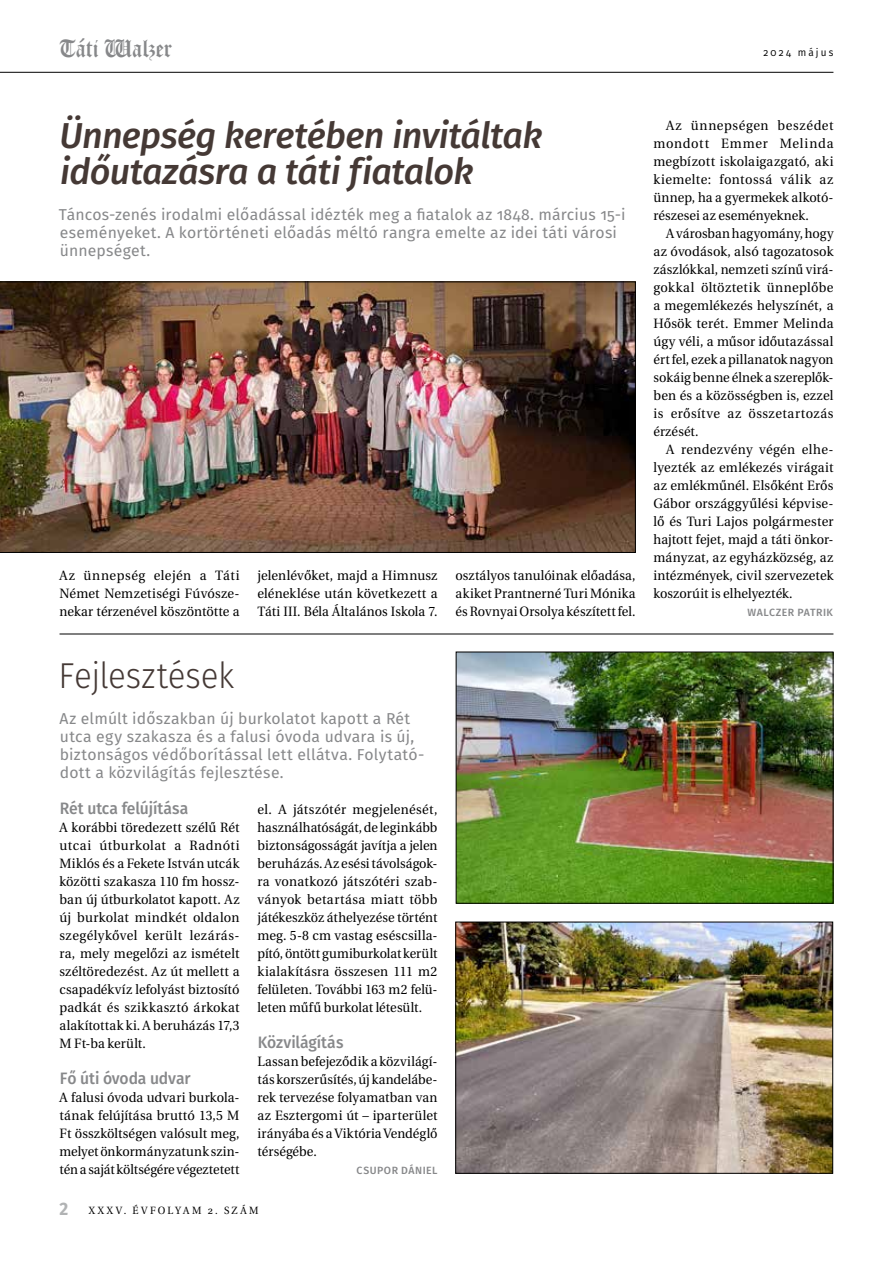
<style>
.page{position:relative;width:893px;height:1263px;background:#fff}
.page>*{position:absolute;margin:0;border:0;box-sizing:border-box;transform-origin:0 0}
.t1{font:italic 500 36px/36px "Fira Sans";letter-spacing:-.015em;color:#453935}
.t2{font:300 36px "Fira Sans";letter-spacing:-.005em;color:#453935;scale:.92 1}
.t3{font:27px "Abbey Blk CE";letter-spacing:.01em;color:#87888a;scale:.95 1}
.t4{font:700 18px "Fira Sans";color:#b1b3b4;scale:.95 1}
.t5{font:500 16.5px "Fira Sans";letter-spacing:-.005em;color:#87888a;scale:.95 1}
.t6{font:15.75px/18px "Fira Sans";letter-spacing:.015em;color:#87888a}
.t7{font:13.5px/18px "Heuristica";letter-spacing:.005em;color:#000;text-align:justify;scale:.96 1}
.t8{font:13.5px/18px "Heuristica";letter-spacing:.005em;color:#000;text-align:justify;scale:.94 1}
.t9{font:13.5px/18px "Heuristica";letter-spacing:.005em;color:#000;text-align:justify;scale:.95 1}
.t10{font:500 10.5px "Fira Sans";letter-spacing:.045em;color:#87888a}
.t11{font:10.5px "Heuristica";letter-spacing:.255em;color:#000;scale:.95 1}
.t12{font:10.5px "Fira Sans";letter-spacing:.22em;color:#000;scale:.95 1}
</style>
<div class="page">
<hr style="left:0;top:72px;width:833px;height:1px;background:#000">
<hr style="left:60px;top:634px;width:773px;height:1px;background:#000">
<img style="left:0;top:281px;width:636px;height:272px">
<img style="left:458px;top:654px;width:373px;height:248px">
<div style="left:456px;top:652px;width:377px;height:252px;border:1px solid #000"></div>
<img style="left:457px;top:924px;width:374px;height:248px">
<div style="left:455px;top:922px;width:378px;height:252px;border:1px solid #000"></div>
<h2 class="t3" style="left:60px;top:32px;width:120px">Táti Walzer</h2>
<p class="t12" style="left:763px;top:44px;width:75px">2024 május</p>
<h1 class="t1" style="left:59px;top:115px;width:485px">Ünnepség keretében invitáltak időutazásra a táti fiatalok</h1>
<p class="t6" style="left:59px;top:205px;width:568px">Táncos-zenés irodalmi előadással idézték meg a fiatalok az 1848. március 15-i eseményeket. A kortörténeti előadás méltó rangra emelte az idei táti városi ünnepséget.</p>
<p class="t7" style="left:60px;top:566px;width:189px">Az ünnepség elején a Táti Német Nemzetiségi Fúvósze&shy;nekar térzenével köszöntötte a</p>
<p class="t7" style="left:258px;top:566px;width:189px">jelenlévőket, majd a Himnusz eléneklése után következett a Táti III. Béla Általános Iskola 7.</p>
<p class="t9" style="left:455px;top:566px;width:191px">osztályos tanulóinak előadása, akiket Prantnerné Turi Mónika és Rovnyai Orsolya készített fel.</p>
<h1 class="t2" style="left:59px;top:649px;width:193px">Fejlesztések</h1>
<p class="t6" style="left:60px;top:709px;width:366px">Az elmúlt időszakban új burkolatot kapott a Rét utca egy szakasza és a falusi óvoda udvara is új, biztonságos védőborítással lett ellátva. Folytató&shy;dott a közvilágítás fejlesztése.</p>
<p class="t5" style="left:60px;top:795px;width:137px">Rét utca felújítása</p>
<p class="t7" style="left:60px;top:818px;width:189px">A korábbi töredezett szélű Rét utcai útburkolat a Radnóti Miklós és a Fekete István utcák közötti szakasza 110 fm hossz&shy;ban új útburkolatot kapott. Az új burkolat mindkét oldalon szegélykővel került lezárás&shy;ra, mely megelőzi az ismételt széltöredezést. Az út mellett a csapadékvíz lefolyást biztosító padkát és szikkasztó árkokat alakítottak ki. A beruházás 17,3<br>M Ft-ba került.</p>
<p class="t5" style="left:60px;top:1065px;width:139px">Fő úti óvoda udvar</p>
<p class="t7" style="left:60px;top:1088px;width:189px">A falusi óvoda udvari burkola&shy;tának felújítása bruttó 13,5 M Ft összköltségen valósult meg, melyet önkormányzatunk szin&shy;tén a saját költségére végeztetett</p>
<p class="t7" style="left:258px;top:800px;width:189px">el. A játszótér megjelenését, használhatóságát, de leginkább biztonságosságát javítja a jelen beruházás. Az esési távolságok&shy;ra vonatkozó játszótéri szab&shy;ványok betartása miatt több játékeszköz áthelyezése történt meg. 5-8 cm vastag eséscsilla&shy;pító, öntött gumiburkolat került kialakításra összesen 111 m2 felületen. További 163 m2 felü&shy;leten műfű burkolat létesült.</p>
<p class="t5" style="left:258px;top:1029px;width:92px">Közvilágítás</p>
<p class="t9" style="left:258px;top:1052px;width:191px">Lassan befejeződik a közvilágí&shy;tás korszerűsítés, új kandelábe&shy;rek tervezése folyamatban van az Esztergomi út – iparterület irányába és a Viktória Vendéglő térségébe.</p>
<p class="t10" style="left:357px;top:1161px;width:82px">CSUPOR DÁNIEL</p>
<h3 class="t4" style="left:60px;top:1194px;width:11px">2</h3>
<p class="t11" style="left:89px;top:1202px;width:180px">XXXV. ÉVFOLYAM 2. SZÁM</p>
<p class="t7" style="left:653px;top:116px;width:189px;text-indent:13px">Az ünnepségen beszédet mondott Emmer Melinda megbízott iskolaigazgató, aki kiemelte: fontossá válik az ünnep, ha a gyermekek alkotó&shy;részesei az eseményeknek.</p>
<p class="t8" style="left:653px;top:224px;width:193px;text-indent:13px">A városban hagyomány, hogy az óvodások, alsó tagozatosok zászlókkal, nemzeti színű virá&shy;gokkal öltöztetik ünneplőbe a megemlékezés helyszínét, a Hősök terét. Emmer Melinda úgy véli, a műsor időutazással ért fel, ezek a pillanatok nagyon sokáig benne élnek a szereplők&shy;ben és a közösségben is, ezzel is erősítve az összetartozás érzését.</p>
<p class="t7" style="left:653px;top:440px;width:189px;text-indent:13px">A rendezvény végén elhe&shy;lyezték az emlékezés virágait az emlékműnél. Elsőként Erős Gábor országgyűlési képvise&shy;lő és Turi Lajos polgármester hajtott fejet, majd a táti önkor&shy;mányzat, az egyházközség, az intézmények, civil szervezetek koszorúit is elhelyezték.</p>
<p class="t10" style="left:747px;top:603px;width:87px">WALCZER PATRIK</p>
</div>
